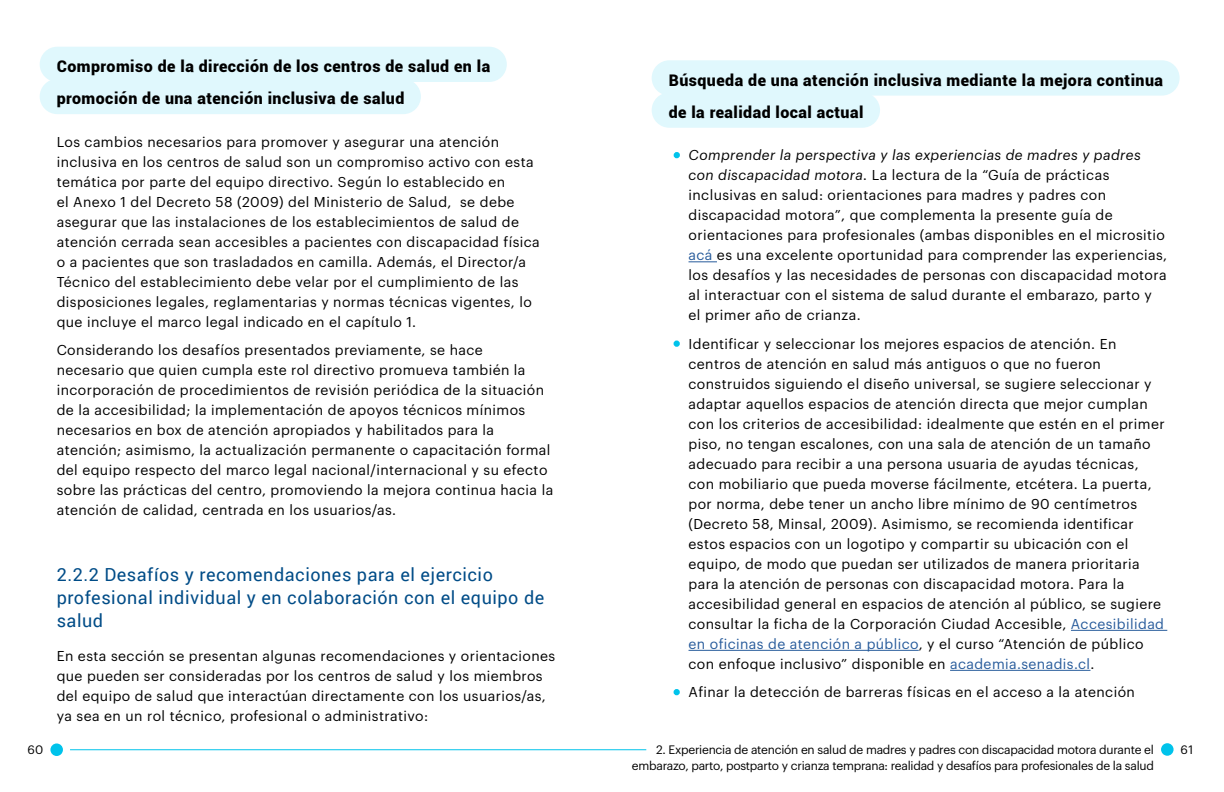
<style>
.page{position:relative;width:1224px;height:792px;background:#fff}
.page>*{position:absolute;margin:0;border:0;box-sizing:border-box;transform-origin:0 0}
.t1{font:18px/23px "Roboto";letter-spacing:.03em;color:#004c87}
.t2{font:900 16px/32.2px "Roboto";letter-spacing:.03em;color:#000}
.t3{font:14px/20px "Graphik";letter-spacing:.03em;color:#000}
.t4{font:12px "Graphik";letter-spacing:-.02em;color:#000}
.s1{font-style:italic;color:#00c3eb}
.s2{font-style:italic}
.s3{color:#275b9b}
.s4{color:#00c3eb}
</style>
<div class="page">
<div style="left:1161px;top:743px;width:13px;height:13px;background:#00c3eb;border-radius:50%"></div>
<div style="left:50px;top:743px;width:13px;height:13px;background:#00c3eb;border-radius:50%"></div>
<hr style="left:70px;top:749px;width:576px;height:1px;background:#00c3eb">
<div style="left:40px;top:47px;width:467px;height:35px;background:#e0f8fd;border-radius:18px"></div>
<div style="left:40px;top:79px;width:381px;height:35px;background:#e0f8fd;border-radius:18px"></div>
<div style="left:652px;top:60px;width:528px;height:36px;background:#e0f8fd;border-radius:18px"></div>
<div style="left:652px;top:92px;width:228px;height:36px;background:#e0f8fd;border-radius:18px"></div>
<svg style="left:689px;top:261px;width:28px;height:1px"></svg>
<hr style="left:1071px;top:630px;width:96px;height:1px;background:#275b9b">
<hr style="left:689px;top:650px;width:230px;height:1px;background:#275b9b">
<hr style="left:950px;top:670px;width:140px;height:1px;background:#275b9b">
<p class="t2" style="left:57px;top:50px;width:435px">Compromiso de la dirección de los centros de salud en la promoción de una atención inclusiva de salud</p>
<p class="t3" style="left:57px;top:131px;width:485px">Los cambios necesarios para promover y asegurar una atención inclusiva en los centros de salud son un compromiso activo con esta temática por parte del equipo directivo. Según lo establecido en<br>el Anexo 1 del Decreto 58 (2009) del Ministerio de Salud, se debe asegurar que las instalaciones de los establecimientos de salud de atención cerrada sean accesibles a pacientes con discapacidad física o a pacientes que son trasladados en camilla. Además, el Director/a Técnico del establecimiento debe velar por el cumplimiento de las disposiciones legales, reglamentarias y normas técnicas vigentes, lo que incluye el marco legal indicado en el capítulo 1.</p>
<p class="t3" style="left:57px;top:339px;width:498px">Considerando los desafíos presentados previamente, se hace necesario que quien cumpla este rol directivo promueva también la incorporación de procedimientos de revisión periódica de la situación de la accesibilidad; la implementación de apoyos técnicos mínimos necesarios en box de atención apropiados y habilitados para la atención; asimismo, la actualización permanente o capacitación formal del equipo respecto del marco legal nacional/internacional y su efecto sobre las prácticas del centro, promoviendo la mejora continua hacia la atención de calidad, centrada en los usuarios/as.</p>
<p class="t1" style="left:57px;top:562px;width:489px">2.2.2 Desafíos y recomendaciones para el ejercicio profesional individual y en colaboración con el equipo de salud</p>
<p class="t3" style="left:57px;top:645px;width:500px">En esta sección se presentan algunas recomendaciones y orientaciones que pueden ser consideradas por los centros de salud y los miembros del equipo de salud que interactúan directamente con los usuarios/as, ya sea en un rol técnico, profesional o administrativo:</p>
<p class="t2" style="left:669px;top:63px;width:496px">Búsqueda de una atención inclusiva mediante la mejora continua de la realidad local actual</p>
<p class="t3" style="left:689px;top:144px;width:480px;text-indent:-14px"><span class="s1">•</span> <span class="s2">Comprender la perspectiva y las experiencias de madres y padres con discapacidad motora.</span> La lectura de la “Guía de prácticas inclusivas en salud: orientaciones para madres y padres con discapacidad motora”, que complementa la presente guía de orientaciones para profesionales (ambas disponibles en el micrositio <span class="s3">acá</span> es una excelente oportunidad para comprender las experiencias, los desafíos y las necesidades de personas con discapacidad motora al interactuar con el sistema de salud durante el embarazo, parto y el primer año de crianza.</p>
<p class="t3" style="left:689px;top:333px;width:478px;text-indent:-14px"><span class="s4">•</span> Identificar y seleccionar los mejores espacios de atención. En centros de atención en salud más antiguos o que no fueron construidos siguiendo el diseño universal, se sugiere seleccionar y adaptar aquellos espacios de atención directa que mejor cumplan con los criterios de accesibilidad: idealmente que estén en el primer piso, no tengan escalones, con una sala de atención de un tamaño adecuado para recibir a una persona usuaria de ayudas técnicas, con mobiliario que pueda moverse fácilmente, etcétera. La puerta, por norma, debe tener un ancho libre mínimo de 90 centímetros (Decreto 58, Minsal, 2009). Asimismo, se recomienda identificar estos espacios con un logotipo y compartir su ubicación con el equipo, de modo que puedan ser utilizados de manera prioritaria para la atención de personas con discapacidad motora. Para la accesibilidad general en espacios de atención al público, se sugiere consultar la ficha de la Corporación Ciudad Accesible, <span class="s3">Accesibilidad en oficinas de atención a público</span>, y el curso “Atención de público con enfoque inclusivo” disponible en <span class="s3">academia.senadis.cl</span>.</p>
<p class="t3" style="left:674px;top:681px;width:462px"><span class="s4">•</span> Afinar la detección de barreras físicas en el acceso a la atención</p>
<p class="t4" style="left:27px;top:740px;width:17px">60</p>
<p class="t4" style="left:656px;top:740px;width:499px">2. Experiencia de atención en salud de madres y padres con discapacidad motora durante el</p>
<p class="t4" style="left:1181px;top:740px;width:14px">61</p>
<p class="t4" style="left:632px;top:756px;width:524px">embarazo, parto, postparto y crianza temprana: realidad y desafíos para profesionales de la salud</p>
</div>
